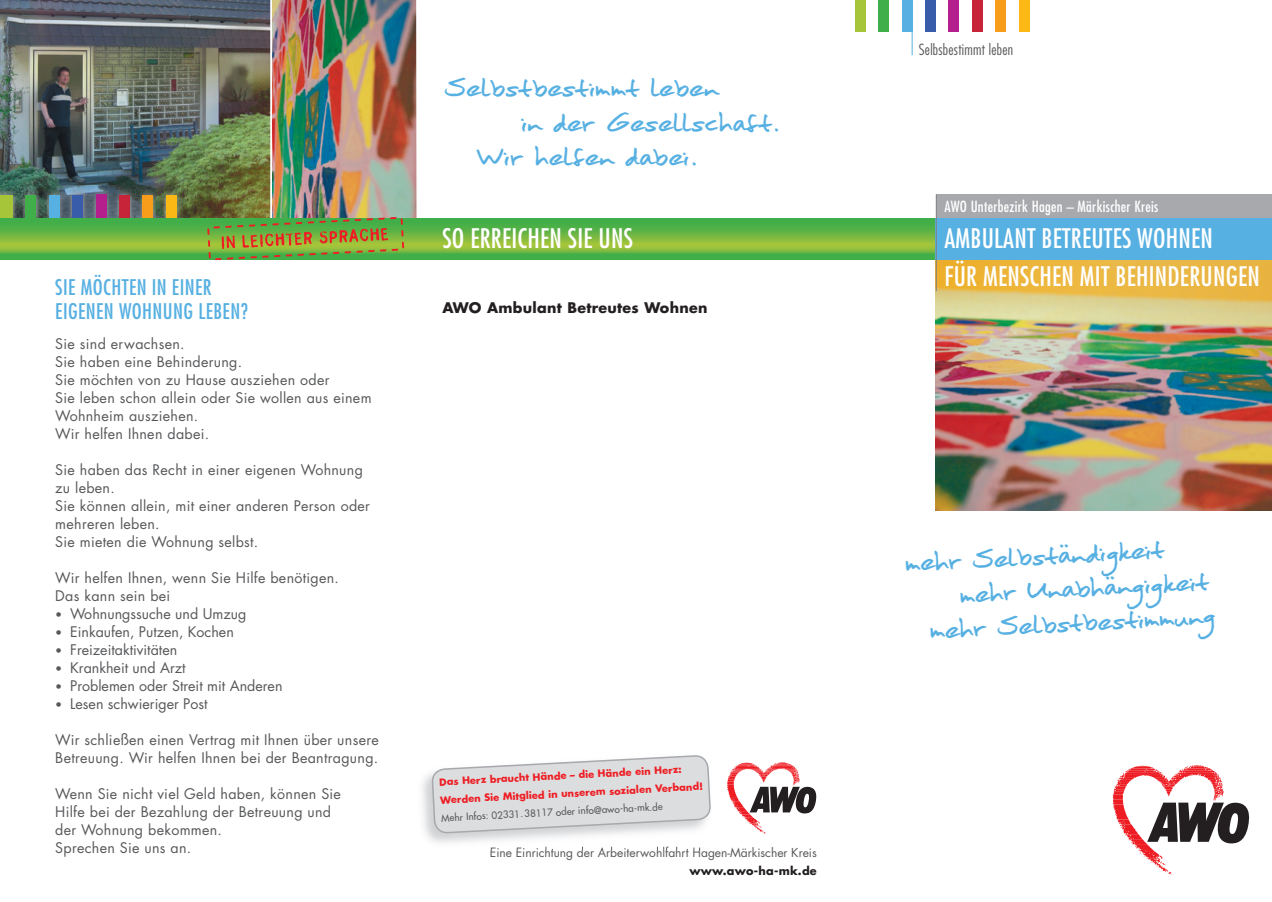
<style>
.page{position:relative;width:1272px;height:902px;background:#fff}
.page>*{position:absolute;margin:0;border:0;box-sizing:border-box;transform-origin:0 0}
.t1{font:28.5px "Moan Hand";letter-spacing:.01em;color:#57b0e2}
.t2{font:condensed 26.25px/37.5px "Futura";letter-spacing:.01em;color:#fff}
.t3{font:condensed 21px/24px "Futura";letter-spacing:.02em;color:#57b0e2}
.t4{font:condensed 15px "Futura";letter-spacing:.02em;color:#fff}
.t5{font:300 condensed 15px "Futura";letter-spacing:.02em;color:#57585a}
.t6{font:14.25px/18px "Futura";letter-spacing:.02em;color:#57585a}
.t7{font:14.25px "Futura";color:#57585a}
.t8{font:700 14.25px "Futura";letter-spacing:.02em;color:#231f20}
.t9{font:12px "Futura";color:#57585a}
.t10{font:700 11.25px "Futura";letter-spacing:.02em;color:#231f20}
.t11{font:700 9.75px/18px "Futura";color:#ee1d23}
.t12{font:9.75px "Futura";color:#57585a}
.s1{font-size:12px}
</style>
<div class="page">
<img style="left:0;top:0;width:270px;height:218px">
<img style="left:272px;top:0;width:145px;height:218px">
<img style="left:935px;top:259px;width:336px;height:252px">
<img style="left:23px;top:185px;width:164px;height:33px">
<img style="left:0;top:185px;width:23px;height:33px">
<div style="left:0;top:195px;width:13px;height:25px;background:#a6c539"></div>
<div style="left:26px;top:195px;width:10px;height:25px;background:#40ae49"></div>
<div style="left:49px;top:195px;width:11px;height:25px;background:#57b0e2"></div>
<div style="left:72px;top:195px;width:11px;height:25px;background:#385caa"></div>
<div style="left:96px;top:195px;width:10px;height:26px;background:#b41e8d"></div>
<div style="left:119px;top:195px;width:11px;height:25px;background:#c82439"></div>
<div style="left:142px;top:195px;width:11px;height:25px;background:#f89c1c"></div>
<div style="left:166px;top:195px;width:10px;height:27px;background:#fcb814"></div>
<svg style="left:0;top:218px;width:935px;height:41px;background:#68b643"></svg>
<svg style="left:1112px;top:765px;width:137px;height:110px"></svg>
<div style="left:855px;top:0;width:10px;height:32px;background:#a6c539"></div>
<div style="left:878px;top:0;width:11px;height:32px;background:#40ae49"></div>
<div style="left:901px;top:0;width:11px;height:32px;background:#57b0e2"></div>
<div style="left:925px;top:0;width:10px;height:32px;background:#385caa"></div>
<div style="left:948px;top:0;width:11px;height:32px;background:#b41e8d"></div>
<div style="left:972px;top:0;width:10px;height:32px;background:#c82439"></div>
<div style="left:995px;top:0;width:11px;height:32px;background:#f89c1c"></div>
<div style="left:1018px;top:0;width:11px;height:32px;background:#fcb814"></div>
<hr style="left:911px;top:9px;width:1px;height:46px;background:#57b0e2">
<div style="left:936px;top:194px;width:335px;height:24px;background:#a8a9ad"></div>
<div style="left:935px;top:218px;width:336px;height:41px;background:#57b0e2"></div>
<hr style="left:935px;top:194px;width:1px;height:97px;background:#808285">
<svg style="left:727px;top:762px;width:89px;height:72px"></svg>
<img style="left:491px;top:846px;width:210px;height:3px">
<svg style="left:430px;top:755px;width:281px;height:79px;background:#dddee0"></svg>
<svg style="left:207px;top:217px;width:197px;height:43px;background:#7a9e3f"></svg>
<h3 class="t3" style="left:55px;top:274px;width:194px">SIE MÖCHTEN IN EINER<br>EIGENEN WOHNUNG LEBEN?</h3>
<p class="t6" style="left:55px;top:334px;width:318px">Sie sind erwachsen.<br>Sie haben eine Behinderung.<br>Sie möchten von zu Hause ausziehen oder<br>Sie leben schon allein oder Sie wollen aus einem<br>Wohnheim ausziehen.<br>Wir helfen Ihnen dabei.</p>
<p class="t6" style="left:55px;top:460px;width:316px">Sie haben das Recht in einer eigenen Wohnung zu leben.<br>Sie können allein, mit einer anderen Person oder mehreren leben.<br>Sie mieten die Wohnung selbst.</p>
<p class="t6" style="left:55px;top:568px;width:285px">Wir helfen Ihnen, wenn Sie Hilfe benötigen.<br>Das kann sein bei</p>
<p class="t7" style="left:55px;top:603px;width:192px"><span class="s1">•</span> Wohnungssuche und Umzug</p>
<p class="t7" style="left:55px;top:621px;width:180px"><span class="s1">•</span> Einkaufen, Putzen, Kochen</p>
<p class="t7" style="left:55px;top:639px;width:123px"><span class="s1">•</span> Freizeitaktivitäten</p>
<p class="t7" style="left:55px;top:657px;width:132px"><span class="s1">•</span> Krankheit und Arzt</p>
<p class="t7" style="left:55px;top:675px;width:229px"><span class="s1">•</span> Problemen oder Streit mit Anderen</p>
<p class="t7" style="left:55px;top:693px;width:154px"><span class="s1">•</span> Lesen schwieriger Post</p>
<p class="t6" style="left:55px;top:730px;width:325px">Wir schließen einen Vertrag mit Ihnen über unsere<br>Betreuung. Wir helfen Ihnen bei der Beantragung.</p>
<p class="t6" style="left:55px;top:784px;width:287px">Wenn Sie nicht viel Geld haben, können Sie<br>Hilfe bei der Bezahlung der Betreuung und der Wohnung bekommen.<br>Sprechen Sie uns an.</p>
<h1 class="t1" style="left:444px;top:70px;width:275px">Selbstbestimmt leben</h1>
<h1 class="t1" style="left:521px;top:104px;width:261px">in der Gesellschaft.</h1>
<h1 class="t1" style="left:477px;top:138px;width:222px">Wir helfen dabei.</h1>
<h2 class="t2" style="left:442px;top:219px;width:192px">SO ERREICHEN SIE UNS</h2>
<p class="t8" style="left:442px;top:297px;width:266px">AWO Ambulant Betreutes Wohnen</p>
<p class="t11" style="left:439px;top:772px;width:264px;rotate:-3deg">Das Herz braucht Hände – die Hände ein Herz:<br>Werden Sie Mitglied in unserem sozialen Verband!</p>
<p class="t12" style="left:441px;top:811px;width:223px;rotate:-3deg">Mehr Infos: 02331. 38117 oder info@awo-ha-mk.de</p>
<p class="t9" style="left:490px;top:843px;width:328px">Eine Einrichtung der Arbeiterwohlfahrt Hagen-Märkischer Kreis</p>
<p class="t10" style="left:689px;top:862px;width:129px">www.awo-ha-mk.de</p>
<p class="t5" style="left:918px;top:40px;width:96px">Selbsbestimmt leben</p>
<p class="t4" style="left:944px;top:197px;width:215px">AWO Unterbezirk Hagen – Märkischer Kreis</p>
<h2 class="t2" style="left:944px;top:219px;width:317px">AMBULANT BETREUTES WOHNEN<br>FÜR MENSCHEN MIT BEHINDERUNGEN</h2>
<h1 class="t1" style="left:904px;top:544px;width:260px;rotate:-3deg">mehr Selbständigkeit</h1>
<h1 class="t1" style="left:959px;top:576px;width:250px;rotate:-3deg">mehr Unabhängigkeit</h1>
<h1 class="t1" style="left:929px;top:612px;width:287px;rotate:-3deg">mehr Selbstbestimmung</h1>
</div>
